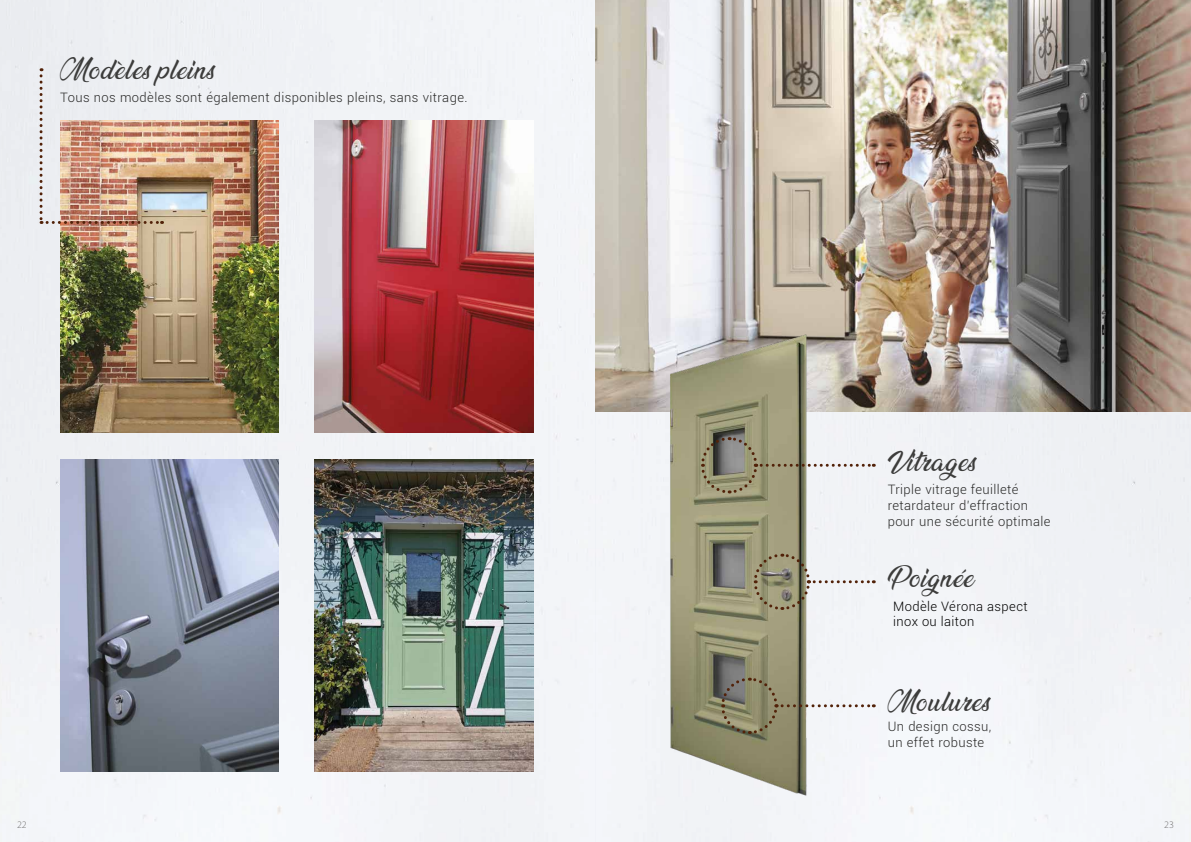
<style>
.page{position:relative;width:1191px;height:842px;background:#f1f3f6}
.page>*{position:absolute;margin:0;border:0;box-sizing:border-box;transform-origin:0 0}
.t1{font:24px "Ananda";letter-spacing:.025em;color:#3c3c3b}
.t2{font:300 13px/16px "Roboto";letter-spacing:.03em;color:#282827}
.t3{font:300 13px/15.6px "Roboto";letter-spacing:.03em;color:#000}
.t4{font:300 10px "Myriad Pro";color:#706f6f}
</style>
<div class="page">
<img style="left:60px;top:120px;width:219px;height:312px">
<img style="left:315px;top:460px;width:218px;height:311px">
<img style="left:315px;top:120px;width:218px;height:312px">
<img style="left:60px;top:460px;width:219px;height:311px">
<img style="left:595px;top:0;width:596px;height:411px">
<img style="left:40px;top:68px;width:122px;height:156px">
<img style="left:645px;top:329px;width:192px;height:477px">
<svg style="left:752px;top:552px;width:122px;height:60px"></svg>
<svg style="left:719px;top:676px;width:155px;height:60px"></svg>
<svg style="left:699px;top:435px;width:175px;height:60px"></svg>
<h1 class="t1" style="left:60px;top:56px;width:156px">Modèles pleins</h1>
<p class="t2" style="left:60px;top:89px;width:409px">Tous nos modèles sont également disponibles pleins, sans vitrage.</p>
<h1 class="t1" style="left:887px;top:448px;width:90px">Vitrages</h1>
<p class="t2" style="left:887px;top:481px;width:164px">Triple vitrage feuilleté retardateur d’effraction pour une sécurité optimale</p>
<h1 class="t1" style="left:887px;top:565px;width:88px">Poignée</h1>
<p class="t3" style="left:893px;top:598px;width:136px">Modèle Vérona aspect inox ou laiton</p>
<h1 class="t1" style="left:887px;top:689px;width:104px">Moulures</h1>
<p class="t2" style="left:887px;top:717px;width:105px">Un design cossu, un effet robuste</p>
<p class="t4" style="left:17px;top:819px;width:11px">22</p>
<p class="t4" style="left:1164px;top:819px;width:11px">23</p>
</div>
